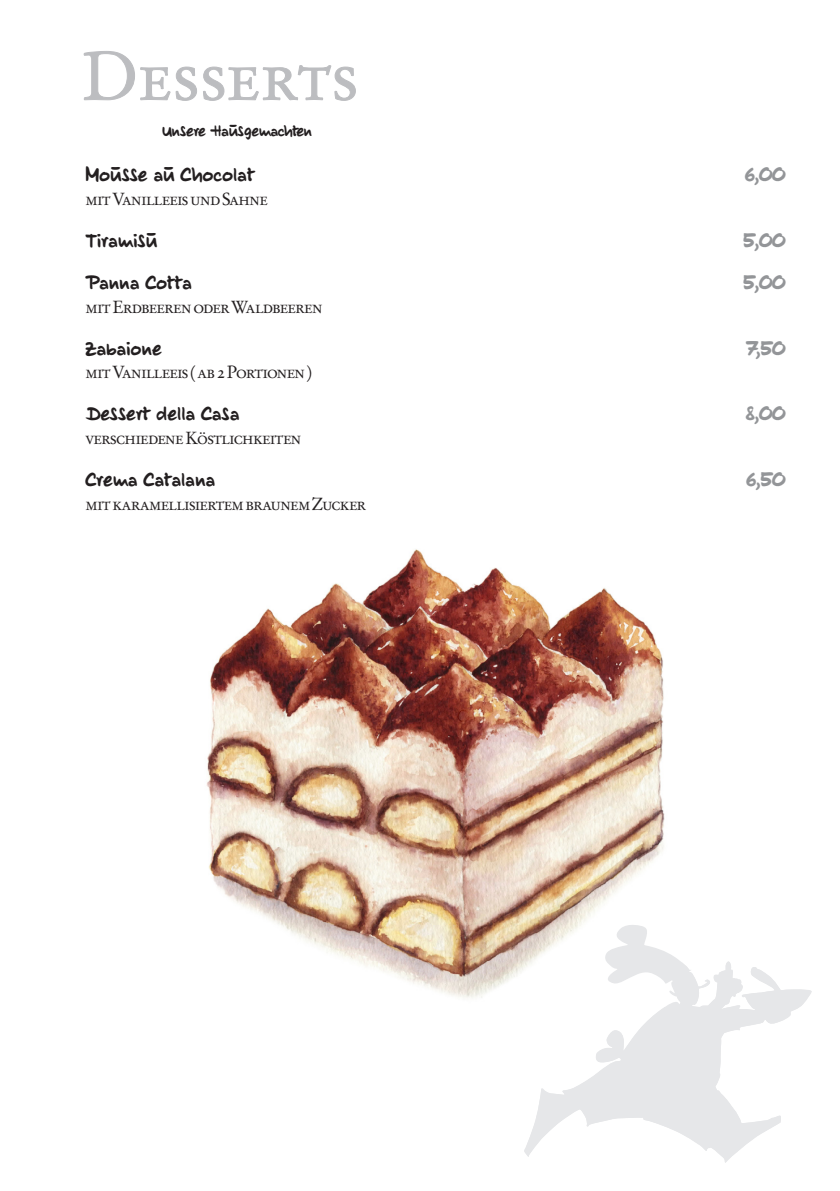
<style>
.page{position:relative;width:840px;height:1191px;background:#fff}
.page>*{position:absolute;margin:0;border:0;box-sizing:border-box;transform-origin:0 0}
.t1{font:67.2px "Stempel Garamond Roman SC";color:#bcbdc0}
.t2{font:24.4px "Extra Fette";letter-spacing:.015em;color:#231f20}
.t3{font:24.4px "Extra Fette";letter-spacing:-.015em;color:#939598}
.t4{font:19.6px "Extra Fette";color:#231f20}
.t5{font:17.6px "Stempel Garamond Roman SC";letter-spacing:-.045em;color:#231f20}
</style>
<div class="page">
<img style="left:206px;top:549px;width:459px;height:449px">
<svg style="left:83px;top:51px;width:114px;height:50px"></svg>
<svg style="left:203px;top:65px;width:153px;height:36px"></svg>
<svg style="left:523px;top:922px;width:288px;height:241px"></svg>
<h1 class="t1" style="left:82px;top:36px;width:277px">Desserts</h1>
<p class="t4" style="left:162px;top:121px;width:151px">Unsere Hausgemachten</p>
<h2 class="t2" style="left:85px;top:162px;width:170px">Mousse au Chocolat</h2>
<h2 class="t3" style="left:744px;top:162px;width:42px">6,00</h2>
<p class="t5" style="left:85px;top:188px;width:184px">mit Vanilleeis und Sahne</p>
<h2 class="t2" style="left:85px;top:227px;width:73px">Tiramisu</h2>
<h2 class="t3" style="left:742px;top:227px;width:44px">5,00</h2>
<h2 class="t2" style="left:85px;top:269px;width:107px">Panna Cotta</h2>
<h2 class="t3" style="left:742px;top:269px;width:44px">5,00</h2>
<p class="t5" style="left:85px;top:296px;width:238px">mit Erdbeeren oder Waldbeeren</p>
<h2 class="t2" style="left:85px;top:335px;width:77px">Zabaione</h2>
<h2 class="t3" style="left:745px;top:335px;width:41px">7,50</h2>
<p class="t5" style="left:85px;top:362px;width:228px">mit Vanilleeis ( ab 2 Portionen )</p>
<h2 class="t2" style="left:85px;top:401px;width:155px">Dessert della Casa</h2>
<h2 class="t3" style="left:745px;top:401px;width:41px">8,00</h2>
<p class="t5" style="left:85px;top:427px;width:217px">verschiedene Köstlichkeiten</p>
<h2 class="t2" style="left:85px;top:466px;width:131px">Crema Catalana</h2>
<h2 class="t3" style="left:746px;top:466px;width:41px">6,50</h2>
<p class="t5" style="left:85px;top:493px;width:282px">mit karamellisiertem braunem Zucker</p>
</div>
